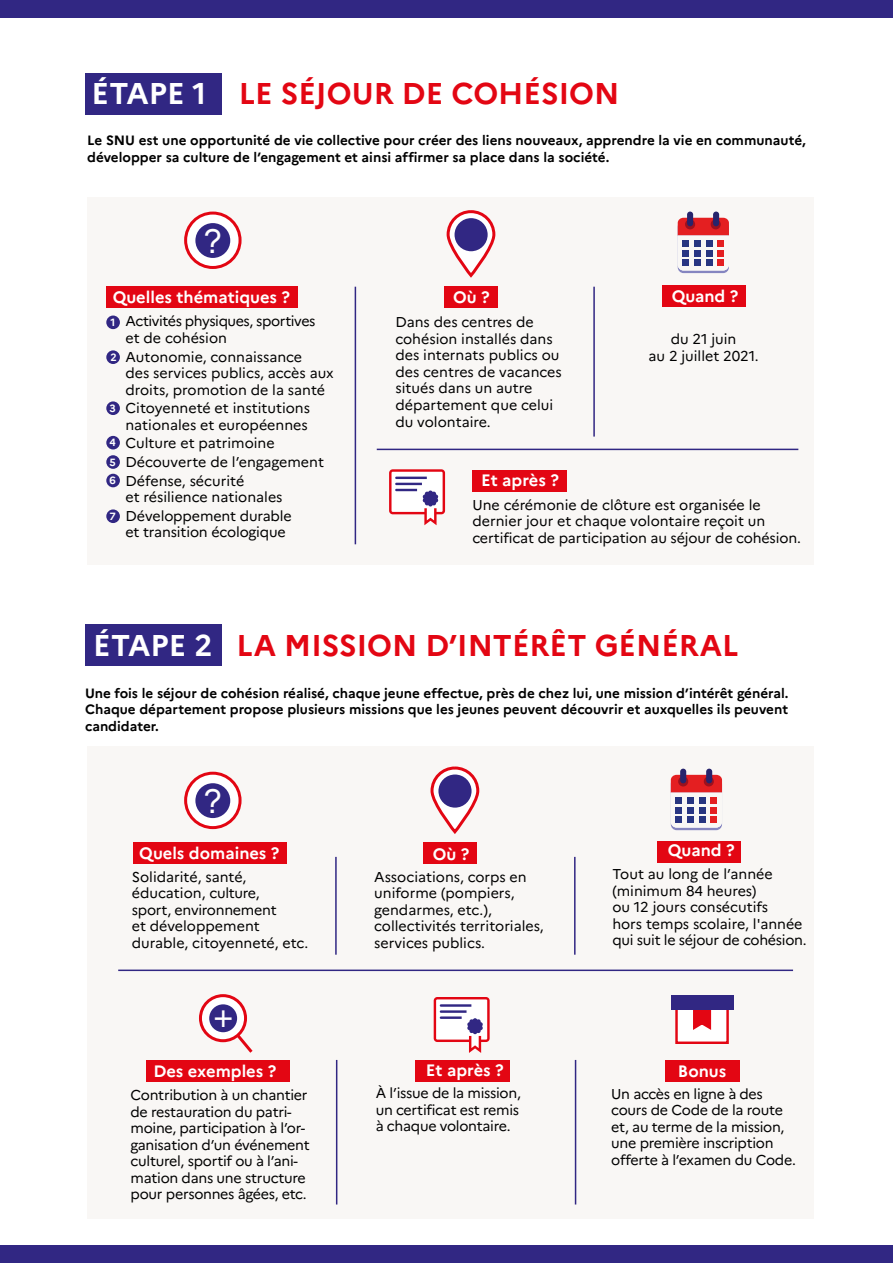
<style>
.page{position:relative;width:893px;height:1263px;background:#fff}
.page>*{position:absolute;margin:0;border:0;box-sizing:border-box;transform-origin:0 0}
.t1{font:34.05px "Chalet London Nineteen Sixty";color:#fff}
.t2{font:33px "Marianne";color:#fff}
.t3{font:700 30px "Marianne";color:#e30613}
.t4{font:700 16.5px "Marianne";color:#fff}
.t5{font:14.25px/16.5px "Marianne";letter-spacing:-.005em;color:#000}
.t6{font:14.25px/16.5px "Marianne";letter-spacing:-.03em;color:#000}
.t7{font:700 13.5px/16.5px "Marianne";color:#000;text-align:justify}
.t8{font:700 10.5px/18.9px "Marianne";color:#fff;text-align:justify}
.s1{color:#fff}
</style>
<div class="page">
<div style="left:87px;top:197px;width:727px;height:367px;background:#f9f7f5"></div>
<div style="left:87px;top:746px;width:727px;height:473px;background:#f9f7f5"></div>
<div style="left:133px;top:843px;width:153px;height:21px;background:#e30613"></div>
<div style="left:0;top:0;width:893px;height:17px;background:#312783"></div>
<div style="left:0;top:1246px;width:893px;height:17px;background:#312783"></div>
<hr style="left:355px;top:287px;width:1px;height:257px;background:#312783">
<hr style="left:377px;top:449px;width:421px;height:1px;background:#312783">
<hr style="left:335px;top:857px;width:2px;height:98px;background:#312783">
<hr style="left:336px;top:1060px;width:1px;height:144px;background:#312783">
<hr style="left:593px;top:287px;width:2px;height:150px;background:#312783">
<hr style="left:574px;top:857px;width:2px;height:98px;background:#312783">
<hr style="left:575px;top:1060px;width:1px;height:144px;background:#312783">
<hr style="left:118px;top:969px;width:675px;height:2px;background:#312783">
<svg style="left:447px;top:210px;width:48px;height:67px"></svg>
<div style="left:455px;top:218px;width:33px;height:33px;background:#312783;border-radius:50%"></div>
<div style="left:444px;top:286px;width:54px;height:22px;background:#e30613"></div>
<div style="left:678px;top:221px;width:51px;height:52px;background:linear-gradient(to right,#8484c0,#8787c1);border-radius:6px"></div>
<div style="left:687px;top:212px;width:6px;height:14px;background:#27246c;border-radius:3px"></div>
<div style="left:713px;top:212px;width:6px;height:14px;background:#27246c;border-radius:3px"></div>
<svg style="left:678px;top:218px;width:51px;height:52px"></svg>
<div style="left:662px;top:286px;width:84px;height:21px;background:#e30613"></div>
<div style="left:472px;top:470px;width:95px;height:21px;background:#e30613"></div>
<div style="left:106px;top:286px;width:192px;height:21px;background:#e30613"></div>
<svg style="left:430px;top:766px;width:49px;height:67px"></svg>
<div style="left:438px;top:774px;width:34px;height:34px;background:#312783;border-radius:50%"></div>
<div style="left:423px;top:843px;width:54px;height:21px;background:#e30613"></div>
<div style="left:658px;top:841px;width:83px;height:21px;background:#e30613"></div>
<div style="left:671px;top:778px;width:51px;height:52px;background:linear-gradient(to right,#8585c0,#8686c0);border-radius:6px"></div>
<div style="left:680px;top:769px;width:6px;height:14px;background:#27246c;border-radius:3px"></div>
<div style="left:706px;top:769px;width:6px;height:14px;background:#27246c;border-radius:3px"></div>
<svg style="left:671px;top:775px;width:51px;height:52px"></svg>
<div style="left:665px;top:1061px;width:75px;height:21px;background:#e30613"></div>
<div style="left:146px;top:1061px;width:143px;height:21px;background:#e30613"></div>
<svg style="left:675px;top:1010px;width:54px;height:34px"></svg>
<div style="left:671px;top:995px;width:62px;height:15px;background:#312783"></div>
<div style="left:415px;top:1060px;width:94px;height:22px;background:#e30613"></div>
<svg style="left:434px;top:997px;width:56px;height:56px"></svg>
<svg style="left:389px;top:469px;width:56px;height:56px"></svg>
<div style="left:106px;top:315px;width:14px;height:14px;background:#312783;border-radius:50%"></div>
<div style="left:106px;top:350px;width:14px;height:14px;background:#312783;border-radius:50%"></div>
<div style="left:106px;top:401px;width:14px;height:14px;background:#312783;border-radius:50%"></div>
<div style="left:106px;top:436px;width:14px;height:13px;background:#312783;border-radius:50%"></div>
<div style="left:106px;top:455px;width:14px;height:14px;background:#312783;border-radius:50%"></div>
<div style="left:106px;top:474px;width:14px;height:13px;background:#312783;border-radius:50%"></div>
<div style="left:106px;top:509px;width:14px;height:14px;background:#312783;border-radius:50%"></div>
<div style="left:85px;top:74px;width:136px;height:41px;background:#312783"></div>
<div style="left:85px;top:625px;width:136px;height:41px;background:#312783"></div>
<svg style="left:186px;top:773px;width:54px;height:55px"></svg>
<div style="left:184px;top:772px;width:58px;height:57px;border:3px solid #e30613;border-radius:50%"></div>
<div style="left:195px;top:783px;width:35px;height:35px;background:#312783;border-radius:50%"></div>
<svg style="left:186px;top:213px;width:54px;height:54px"></svg>
<div style="left:184px;top:212px;width:58px;height:57px;border:3px solid #e30613;border-radius:50%"></div>
<div style="left:195px;top:223px;width:35px;height:35px;background:#312783;border-radius:50%"></div>
<svg style="left:228px;top:1023px;width:25px;height:30px"></svg>
<svg style="left:200px;top:996px;width:46px;height:45px"></svg>
<div style="left:199px;top:994px;width:48px;height:48px;border:3px solid #e30613;border-radius:50%"></div>
<div style="left:209px;top:1004px;width:28px;height:28px;background:#312783;border-radius:50%"></div>
<h3 class="t3" style="left:91px;top:75px;width:529px"><span class="s1">ÉTAPE 1</span> LE SÉJOUR DE COHÉSION</h3>
<p class="t7" style="left:87px;top:132px;width:720px">Le SNU est une opportunité de vie collective pour créer des liens nouveaux, apprendre la vie en communauté, développer sa culture de l’engagement et ainsi affirmer sa place dans la société.</p>
<h1 class="t1" style="left:204px;top:220px;width:19px">?</h1>
<p class="t4" style="left:113px;top:287px;width:179px">Quelles thématiques ?</p>
<p class="t6" style="left:125px;top:313px;width:191px">Activités physiques, sportives et de cohésion</p>
<p class="t5" style="left:125px;top:348px;width:210px">Autonomie, connaissance<br>des services publics, accès aux droits, promotion de la santé</p>
<p class="t5" style="left:125px;top:400px;width:186px">Citoyenneté et institutions nationales et européennes</p>
<p class="t5" style="left:125px;top:434px;width:200px;line-height:18.6px">Culture et patrimoine<br>Découverte de l’engagement<br>Défense, sécurité</p>
<p class="t5" style="left:125px;top:488px;width:168px;line-height:18.6px">et résilience nationales<br>Développement durable</p>
<p class="t5" style="left:125px;top:524px;width:162px">et transition écologique</p>
<p class="t8" style="left:111px;top:313px;width:6px">1</p>
<p class="t8" style="left:111px;top:348px;width:8px">2</p>
<p class="t8" style="left:109px;top:399px;width:8px">3</p>
<p class="t8" style="left:109px;top:433px;width:8px">4<br>5<br>6</p>
<p class="t8" style="left:109px;top:507px;width:8px">7</p>
<p class="t4" style="left:453px;top:287px;width:38px">Où ?</p>
<p class="t5" style="left:395px;top:314px;width:168px">Dans des centres de cohésion installés dans des internats publics ou des centres de vacances situés dans un autre département que celui du volontaire.</p>
<p class="t4" style="left:481px;top:470px;width:79px">Et après ?</p>
<p class="t4" style="left:672px;top:286px;width:68px">Quand ?</p>
<p class="t5" style="left:649px;top:331px;width:111px;text-align:center">du 21 juin<br>au 2 juillet 2021.</p>
<p class="t5" style="left:472px;top:496px;width:330px">Une cérémonie de clôture est organisée le dernier jour et chaque volontaire reçoit un certificat de participation au séjour de cohésion.</p>
<h3 class="t3" style="left:93px;top:627px;width:647px"><span class="s1">ÉTAPE 2</span> LA MISSION D’INTÉRÊT GÉNÉRAL</h3>
<p class="t7" style="left:85px;top:685px;width:705px">Une fois le séjour de cohésion réalisé, chaque jeune effectue, près de chez lui, une mission d’intérêt général.<br>Chaque département propose plusieurs missions que les jeunes peuvent découvrir et auxquelles ils peuvent candidater.</p>
<h1 class="t1" style="left:204px;top:780px;width:19px">?</h1>
<p class="t4" style="left:139px;top:842px;width:142px">Quels domaines ?</p>
<p class="t4" style="left:433px;top:844px;width:38px">Où ?</p>
<p class="t5" style="left:132px;top:868px;width:178px">Solidarité, santé, éducation, culture,<br>sport, environnement<br>et développement durable, citoyenneté, etc.</p>
<p class="t5" style="left:374px;top:868px;width:171px">Associations, corps en uniforme (pompiers, gendarmes, etc.), collectivités territoriales, services publics.</p>
<h2 class="t2" style="left:214px;top:995px;width:21px">+</h2>
<p class="t4" style="left:668px;top:840px;width:68px">Quand ?</p>
<p class="t5" style="left:612px;top:866px;width:196px">Tout au long de l’année (minimum 84 heures)<br>ou 12 jours consécutifs<br>hors temps scolaire, l'année qui suit le séjour de cohésion.</p>
<p class="t4" style="left:426px;top:1060px;width:79px">Et après ?</p>
<p class="t4" style="left:153px;top:1061px;width:124px">Des exemples ?</p>
<p class="t4" style="left:678px;top:1060px;width:50px">Bonus</p>
<p class="t5" style="left:376px;top:1085px;width:147px;text-align:justify">À l’issue de la mission, un certificat est remis à chaque volontaire.</p>
<p class="t5" style="left:611px;top:1085px;width:186px">Un accès en ligne à des cours de Code de la route et, au terme de la mission, une première inscription offerte à l’examen du Code.</p>
<p class="t5" style="left:131px;top:1087px;width:181px">Contribution à un chantier de restauration du patri&shy;moine, participation à l’or&shy;ganisation d’un événement culturel, sportif ou à l’ani&shy;mation dans une structure pour personnes âgées, etc.</p>
</div>
